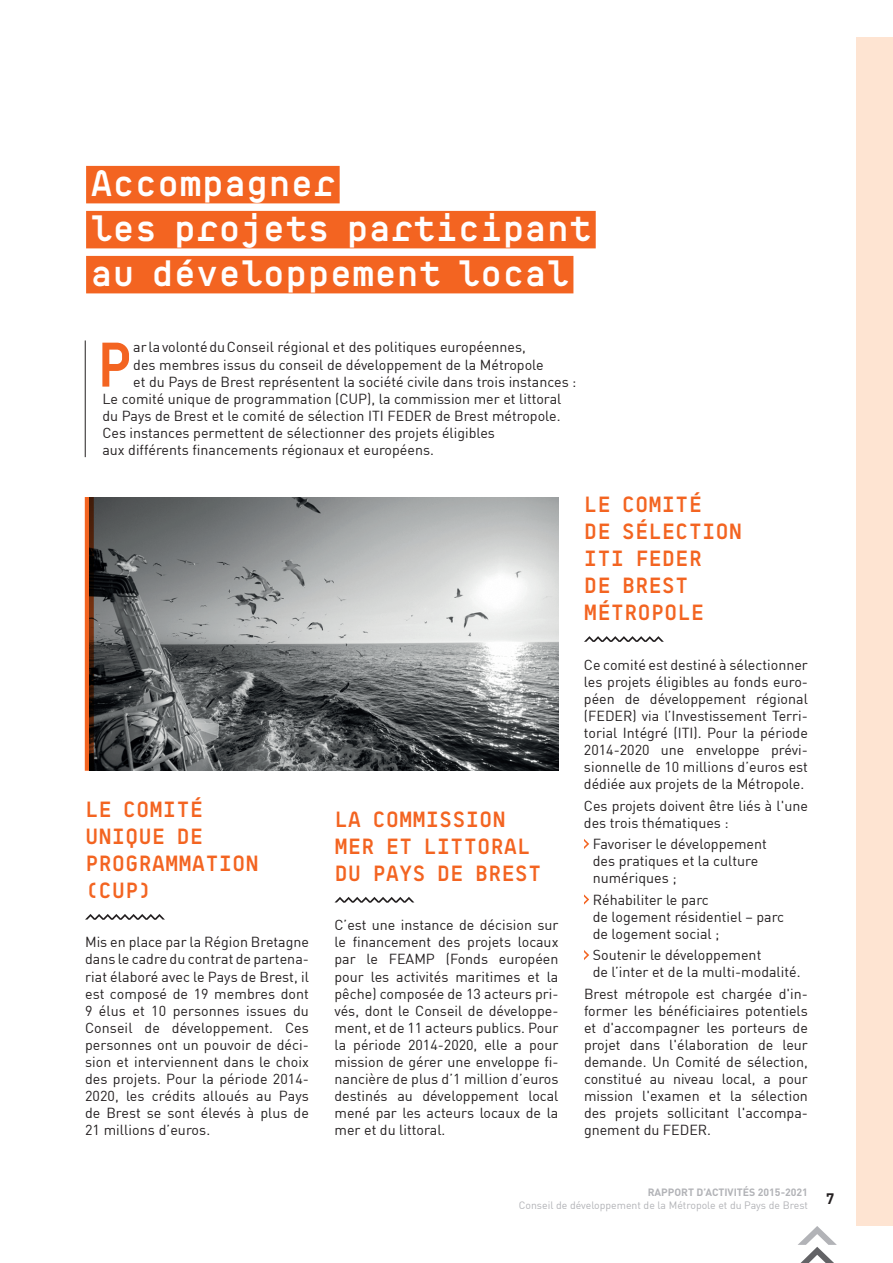
<style>
.page{position:relative;width:893px;height:1263px;background:#fff}
.page>*{position:absolute;margin:0;border:0;box-sizing:border-box;transform-origin:0 0}
.t1{font:600 64.2px "BB Manual Mono Pro TX";color:#f36421}
.t2{font:600 37.5px/45px "BB Manual Mono Pro TX";color:#fff}
.t3{font:600 22.5px/27px "BB Manual Mono Pro TX";color:#f36421}
.t4{font:14.25px/17.1px "DIN";color:#231f20;text-align:justify}
.t5{font:10.5px/12.6px "DIN";color:#b2b3b7}
.s1{font-weight:700}
</style>
<div class="page">
<svg style="left:798px;top:1226px;width:39px;height:37px"></svg>
<hr style="left:85px;top:340px;width:1px;height:117px;background:#231f20">
<img style="left:94px;top:497px;width:464px;height:274px">
<svg style="left:85px;top:497px;width:9px;height:274px;background:#883913"></svg>
<div style="left:856px;top:37px;width:37px;height:1189px;background:#fee4d2"></div>
<svg style="left:85px;top:914px;width:80px;height:5px"></svg>
<div style="left:86px;top:166px;width:254px;height:37px;background:#f36421"></div>
<div style="left:86px;top:211px;width:510px;height:37px;background:#f36421"></div>
<div style="left:86px;top:256px;width:487px;height:37px;background:#f36421"></div>
<svg style="left:335px;top:897px;width:79px;height:5px"></svg>
<svg style="left:584px;top:636px;width:80px;height:6px"></svg>
<svg style="left:584px;top:839px;width:5px;height:10px"></svg>
<svg style="left:584px;top:894px;width:5px;height:10px"></svg>
<svg style="left:584px;top:950px;width:5px;height:10px"></svg>
<h2 class="t2" style="left:90px;top:160px;width:503px">Accompagner<br>les projets participant au développement local</h2>
<h1 class="t1" style="left:95px;top:327px;width:40px">P</h1>
<p class="t4" style="left:133px;top:338px;width:394px">ar lavolontéduConseil régional et des politiques européennes,</p>
<p class="t4" style="left:133px;top:356px;width:412px">des membres issus du conseil de développement de la Métropole</p>
<p class="t4" style="left:133px;top:373px;width:445px">et du Pays de Brest représentent la société civile dans trois instances :</p>
<p class="t4" style="left:102px;top:390px;width:461px">Le comité unique de programmation (CUP), la commission mer et littoral</p>
<p class="t4" style="left:102px;top:407px;width:460px">du Pays de Brest et le comité de sélection ITI FEDER de Brest métropole.</p>
<p class="t4" style="left:102px;top:424px;width:394px">Ces instances permettent de sélectionner des projets éligibles</p>
<p class="t4" style="left:102px;top:441px;width:333px">aux différents financements régionaux et européens.</p>
<h3 class="t3" style="left:85px;top:796px;width:175px">LE COMITÉ<br>UNIQUE DE<br>PROGRAMMATION (CUP)</h3>
<p class="t4" style="left:85px;top:933px;width:225px">Mis en place par la Région Bretagne dans le cadre du contrat de partena&shy;riat élaboré avec le Pays de Brest, il est composé de 19 membres dont 9 élus et 10 personnes issues du Conseil de développement. Ces personnes ont un pouvoir de déci&shy;sion et interviennent dans le choix des projets. Pour la période 2014- 2020, les crédits alloués au Pays de Brest se sont élevés à plus de 21 millions d’euros.</p>
<h3 class="t3" style="left:334px;top:806px;width:209px">LA COMMISSION<br>MER ET LITTORAL<br>DU PAYS DE BREST</h3>
<p class="t4" style="left:334px;top:916px;width:225px">C’est une instance de décision sur le financement des projets locaux par le FEAMP (Fonds européen pour les activités maritimes et la pêche) composée de 13 acteurs pri&shy;vés, dont le Conseil de développe&shy;ment, et de 11 acteurs publics. Pour la période 2014-2020, elle a pour mission de gérer une enveloppe fi&shy;nancière de plus d’1 million d’euros destinés au développement local mené par les acteurs locaux de la mer et du littoral.</p>
<h3 class="t3" style="left:584px;top:491px;width:160px">LE COMITÉ<br>DE SÉLECTION<br>ITI FEDER<br>DE BREST<br>MÉTROPOLE</h3>
<p class="t4" style="left:584px;top:655px;width:225px">Ce comité est destiné à sélectionner les projets éligibles au fonds euro&shy;péen de développement régional (FEDER) via l’Investissement Terri&shy;torial Intégré (ITI). Pour la période 2014-2020 une enveloppe prévi&shy;sionnelle de 10 millions d’euros est dédiée aux projets de la Métropole.</p>
<p class="t4" style="left:584px;top:797px;width:225px">Ces projets doivent être liés à l'une des trois thématiques :</p>
<p class="t4" style="left:593px;top:835px;width:176px;text-align:left">Favoriser le développement des pratiques et la culture numériques ;</p>
<p class="t4" style="left:593px;top:891px;width:193px;text-align:left">Réhabiliter le parc<br>de logement résidentiel – parc de logement social ;</p>
<p class="t4" style="left:593px;top:946px;width:209px">Soutenir le développement<br>de l’inter et de la multi-modalité.</p>
<p class="t4" style="left:584px;top:985px;width:225px">Brest métropole est chargée d'in&shy;former les bénéficiaires potentiels et d'accompagner les porteurs de projet dans l'élaboration de leur demande. Un Comité de sélection, constitué au niveau local, a pour mission l'examen et la sélection des projets sollicitant l'accompa&shy;gnement du FEDER.</p>
<p class="t5" style="left:519px;top:1186px;width:317px;text-indent:129px"><span class="s1">RAPPORT D’ACTIVITÉS 2015-2021<br></span>Conseil de développement de la Métropole et du Pays de Brest <sup>7</sup></p>
</div>
